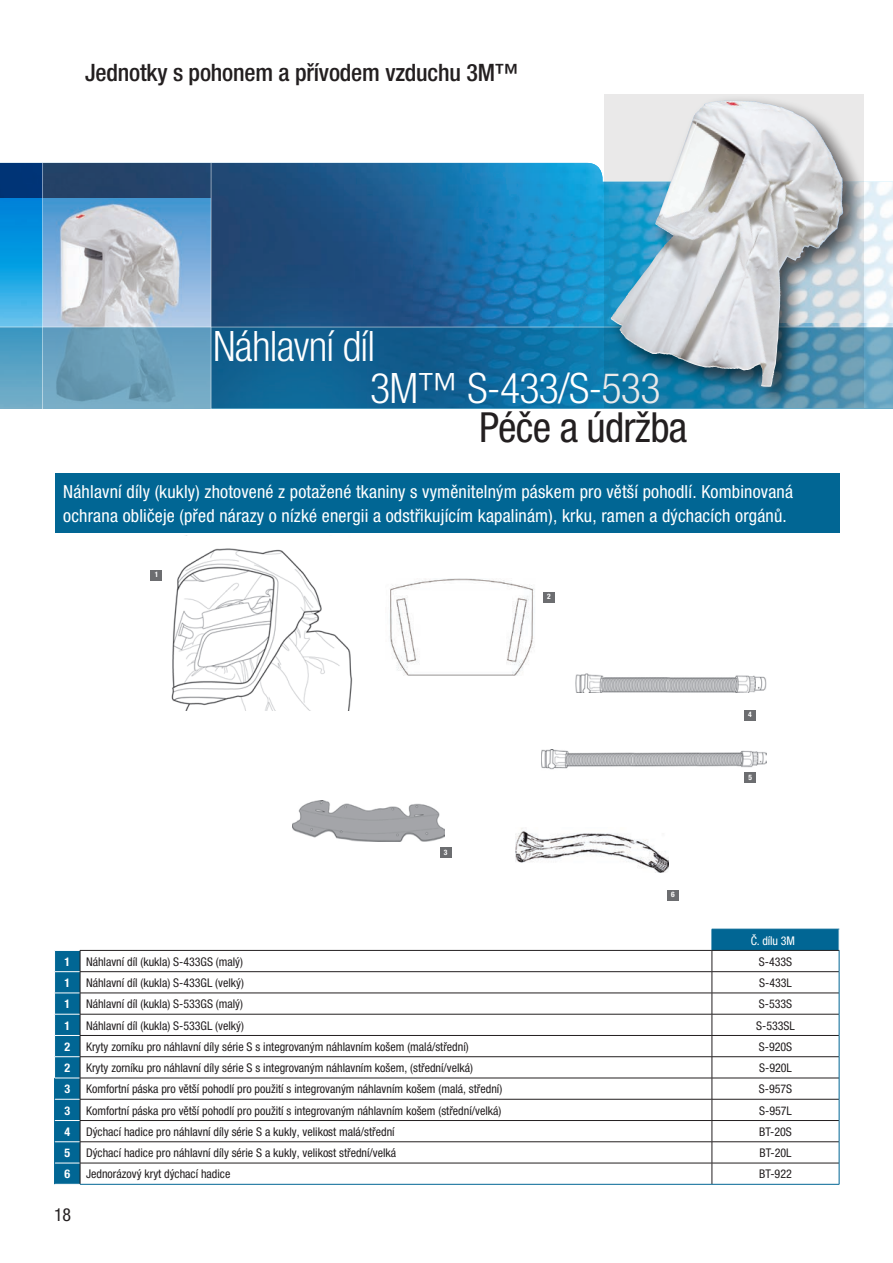
<style>
.page{position:relative;width:893px;height:1263px;background:#fff}
.page>*{position:absolute;margin:0;border:0;box-sizing:border-box;transform-origin:0 0}
.t1{font:300 condensed 42px/42px "Helvetica Neue CE";letter-spacing:-.02em;color:#fff}
.t2{font:condensed 41.55px "Helvetica Neue CE";letter-spacing:-.02em;color:#231f20}
.t3{font:500 condensed 24px "Helvetica Neue CE";letter-spacing:-.01em;color:#231f20}
.t4{font:condensed 18px/24px "Helvetica Neue CE";letter-spacing:.01em;color:#fff}
.t5{font:condensed 18px "Helvetica Neue CE";color:#231f20}
.t6{font:condensed 12px "Helvetica Neue CE";color:#231f20}
.t7{font:700 condensed 12px "Helvetica Neue CE";color:#fff}
.t8{font:condensed 12px "Helvetica Neue CE";color:#fff}
.t9{font:700 condensed 7.5px "Helvetica Neue CE";color:#fff}
</style>
<div class="page">
<img style="left:43px;top:163px;width:850px;height:164px">
<img style="left:43px;top:198px;width:168px;height:129px">
<svg style="left:0;top:163px;width:42px;height:164px;background:#1588cb"></svg>
<svg style="left:0;top:328px;width:893px;height:80px;background:#307ca6"></svg>
<svg style="left:864px;top:182px;width:29px;height:141px"></svg>
<hr style="left:211px;top:163px;width:1px;height:264px;background:#fff">
<hr style="left:42px;top:163px;width:1px;height:261px;background:#fff">
<div style="left:55px;top:474px;width:784px;height:59px;background:#016694"></div>
<svg style="left:605px;top:94px;width:259px;height:314px;background:#9fb7c4"></svg>
<img style="left:611px;top:101px;width:113px;height:236px">
<img style="left:150px;top:535px;width:203px;height:175px">
<img style="left:516px;top:828px;width:152px;height:44px">
<img style="left:292px;top:801px;width:152px;height:40px">
<svg style="left:80px;top:929px;width:759px;height:255px"></svg>
<hr style="left:712px;top:929px;width:127px;height:1px;background:#016694">
<hr style="left:80px;top:950px;width:632px;height:1px;background:#231f20">
<hr style="left:712px;top:950px;width:127px;height:1px;background:#231f20">
<hr style="left:80px;top:971px;width:632px;height:1px;background:#231f20">
<hr style="left:712px;top:971px;width:127px;height:1px;background:#231f20">
<hr style="left:80px;top:993px;width:632px;height:1px;background:#231f20">
<hr style="left:712px;top:993px;width:127px;height:1px;background:#231f20">
<hr style="left:80px;top:1014px;width:632px;height:1px;background:#231f20">
<hr style="left:712px;top:1014px;width:127px;height:1px;background:#231f20">
<hr style="left:80px;top:1035px;width:632px;height:1px;background:#231f20">
<hr style="left:712px;top:1035px;width:127px;height:1px;background:#231f20">
<hr style="left:80px;top:1056px;width:632px;height:1px;background:#231f20">
<hr style="left:712px;top:1056px;width:127px;height:1px;background:#231f20">
<hr style="left:80px;top:1078px;width:632px;height:1px;background:#231f20">
<hr style="left:712px;top:1078px;width:127px;height:1px;background:#231f20">
<hr style="left:80px;top:1099px;width:632px;height:1px;background:#231f20">
<hr style="left:712px;top:1099px;width:127px;height:1px;background:#231f20">
<hr style="left:80px;top:1120px;width:632px;height:1px;background:#231f20">
<hr style="left:712px;top:1120px;width:127px;height:1px;background:#231f20">
<hr style="left:80px;top:1141px;width:632px;height:1px;background:#231f20">
<hr style="left:712px;top:1141px;width:127px;height:1px;background:#231f20">
<hr style="left:80px;top:1163px;width:632px;height:1px;background:#231f20">
<hr style="left:712px;top:1163px;width:127px;height:1px;background:#231f20">
<svg style="left:712px;top:930px;width:1px;height:254px"></svg>
<svg style="left:54px;top:950px;width:27px;height:235px;background:#176f98"></svg>
<svg style="left:839px;top:929px;width:1px;height:255px"></svg>
<hr style="left:80px;top:1184px;width:632px;height:1px;background:#016694">
<hr style="left:712px;top:1184px;width:127px;height:1px;background:#016694">
<div style="left:150px;top:570px;width:12px;height:10px;background:#6c6d70"></div>
<div style="left:440px;top:847px;width:12px;height:11px;background:#6c6d70"></div>
<div style="left:667px;top:890px;width:12px;height:10px;background:#6c6d70"></div>
<img style="left:389px;top:579px;width:146px;height:97px">
<img style="left:576px;top:673px;width:191px;height:19px">
<img style="left:542px;top:749px;width:225px;height:21px">
<div style="left:543px;top:592px;width:12px;height:11px;background:#6c6d70"></div>
<div style="left:744px;top:710px;width:12px;height:10px;background:#6c6d70"></div>
<div style="left:744px;top:772px;width:12px;height:11px;background:#6c6d70"></div>
<p class="t3" style="left:85px;top:59px;width:435px">Jednotky s pohonem a přívodem vzduchu 3M™</p>
<p class="t1" style="left:370px;top:328px;width:292px;text-indent:-157px">Náhlavní díl<br>3M™ S-433/S-533</p>
<p class="t2" style="left:479px;top:404px;width:210px">Péče a údržba</p>
<p class="t4" style="left:63px;top:481px;width:731px">Náhlavní díly (kukly) zhotovené z potažené tkaniny s vyměnitelným páskem pro větší pohodlí. Kombinovaná ochrana obličeje (před nárazy o nízké energii a odstřikujícím kapalinám), krku, ramen a dýchacích orgánů.</p>
<p class="t9" style="left:155px;top:570px;width:5px">1</p>
<p class="t9" style="left:547px;top:592px;width:5px">2</p>
<p class="t9" style="left:444px;top:848px;width:5px">3</p>
<p class="t9" style="left:671px;top:890px;width:5px">6</p>
<p class="t9" style="left:748px;top:710px;width:5px">4</p>
<p class="t9" style="left:749px;top:773px;width:5px">5</p>
<p class="t8" style="left:751px;top:933px;width:46px">Č. dílu 3M</p>
<p class="t7" style="left:64px;top:954px;width:7px">1</p>
<p class="t6" style="left:86px;top:955px;width:158px">Náhlavní díl (kukla) S-433GS (malý)</p>
<p class="t6" style="left:759px;top:955px;width:35px">S-433S</p>
<p class="t7" style="left:64px;top:975px;width:7px">1</p>
<p class="t6" style="left:86px;top:976px;width:159px">Náhlavní díl (kukla) S-433GL (velký)</p>
<p class="t6" style="left:759px;top:976px;width:34px">S-433L</p>
<p class="t7" style="left:64px;top:997px;width:7px">1</p>
<p class="t6" style="left:86px;top:997px;width:158px">Náhlavní díl (kukla) S-533GS (malý)</p>
<p class="t6" style="left:759px;top:997px;width:35px">S-533S</p>
<p class="t7" style="left:64px;top:1018px;width:7px">1</p>
<p class="t6" style="left:86px;top:1019px;width:159px">Náhlavní díl (kukla) S-533GL (velký)</p>
<p class="t6" style="left:756px;top:1019px;width:40px">S-533SL</p>
<p class="t7" style="left:64px;top:1039px;width:7px">2</p>
<p class="t6" style="left:86px;top:1040px;width:384px">Kryty zorníku pro náhlavní díly série S s integrovaným náhlavním košem (malá/střední)</p>
<p class="t6" style="left:759px;top:1040px;width:35px">S-920S</p>
<p class="t7" style="left:64px;top:1061px;width:7px">2</p>
<p class="t6" style="left:86px;top:1061px;width:388px">Kryty zorníku pro náhlavní díly série S s integrovaným náhlavním košem, (střední/velká)</p>
<p class="t6" style="left:759px;top:1061px;width:34px">S-920L</p>
<p class="t7" style="left:64px;top:1082px;width:7px">3</p>
<p class="t6" style="left:86px;top:1082px;width:418px">Komfortní páska pro větší pohodlí pro použití s integrovaným náhlavním košem (malá, střední)</p>
<p class="t6" style="left:759px;top:1082px;width:35px">S-957S</p>
<p class="t7" style="left:64px;top:1103px;width:7px">3</p>
<p class="t6" style="left:86px;top:1104px;width:417px">Komfortní páska pro větší pohodlí pro použití s integrovaným náhlavním košem (střední/velká)</p>
<p class="t6" style="left:759px;top:1104px;width:34px">S-957L</p>
<p class="t7" style="left:64px;top:1124px;width:7px">4</p>
<p class="t6" style="left:86px;top:1125px;width:310px">Dýchací hadice pro náhlavní díly série S a kukly, velikost malá/střední</p>
<p class="t6" style="left:759px;top:1125px;width:34px">BT-20S</p>
<p class="t7" style="left:64px;top:1146px;width:7px">5</p>
<p class="t6" style="left:86px;top:1146px;width:312px">Dýchací hadice pro náhlavní díly série S a kukly, velikost střední/velká</p>
<p class="t6" style="left:759px;top:1146px;width:34px">BT-20L</p>
<p class="t7" style="left:64px;top:1167px;width:7px">6</p>
<p class="t6" style="left:86px;top:1167px;width:146px">Jednorázový kryt dýchací hadice</p>
<p class="t6" style="left:759px;top:1167px;width:34px">BT-922</p>
<h3 class="t5" style="left:54px;top:1205px;width:19px">18</h3>
</div>
